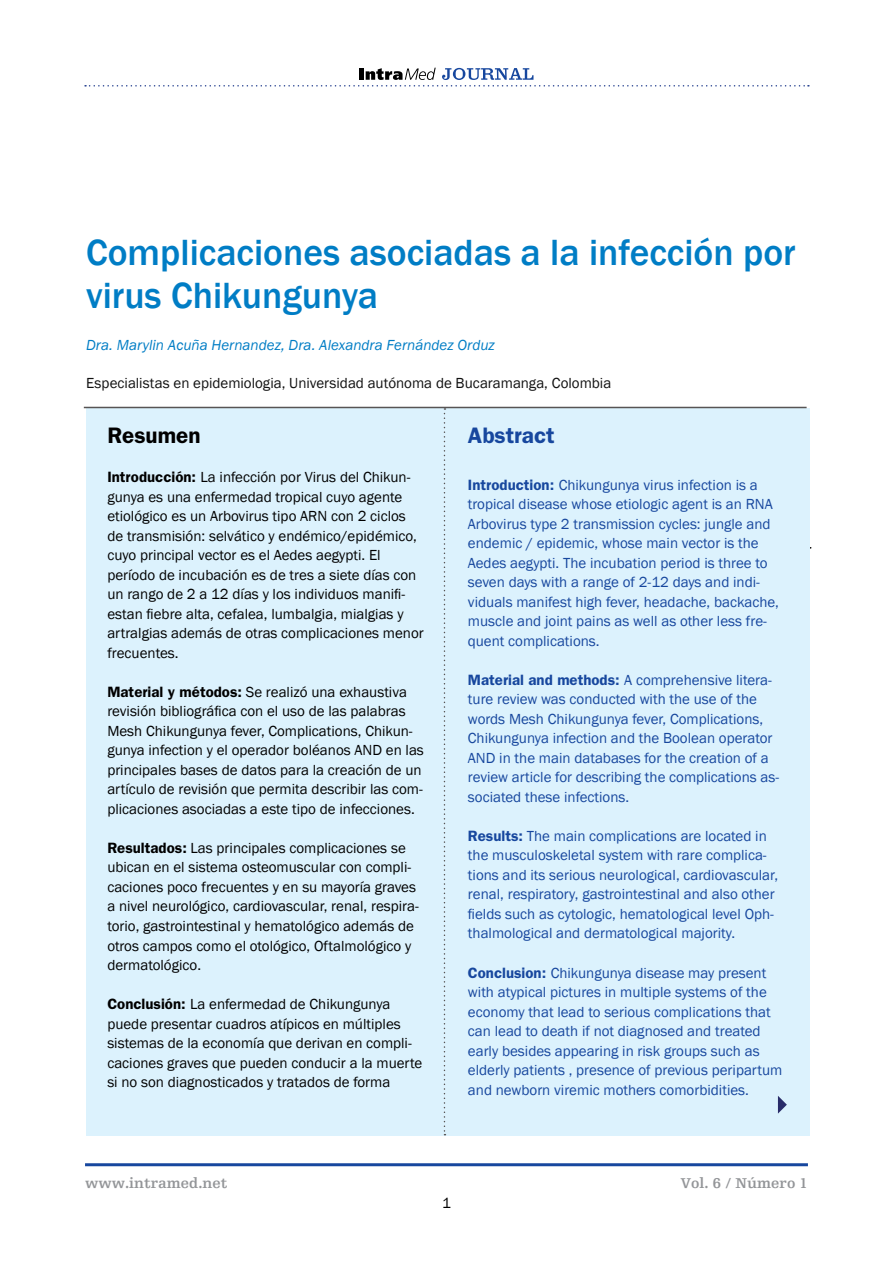
<style>
.page{position:relative;width:893px;height:1263px;background:#fff}
.page>*{position:absolute;margin:0;border:0;box-sizing:border-box;transform-origin:0 0}
.t1{font:500 37.5px/43.5px "Franklin Gothic";color:#007dc5}
.t2{font:600 22.5px "Franklin Gothic";color:#17479e}
.t3{font:600 22.5px "Franklin Gothic";color:#000}
.t4{font:15px/19.5px "Franklin Gothic";color:#17479e}
.t5{font:15px/19.5px "Franklin Gothic";color:#000}
.t6{font:15px "Franklin Gothic";color:#111}
.t7{font:italic 15px "Franklin Gothic";color:#007dc5}
.t8{font:700 15px "Egyptienne F";color:#939598}
.s1{font-weight:600}
</style>
<div class="page">
<hr style="left:85px;top:1163px;width:723px;height:3px;background:#17479e">
<svg style="left:85px;top:68px;width:724px;height:19px"></svg>
<hr style="left:84px;top:407px;width:723px;height:1px;background:#575454">
<div style="left:87px;top:408px;width:724px;height:727px;background:#dcf2fd"></div>
<h1 class="t1" style="left:86px;top:231px;width:711px">Complicaciones asociadas a la infección por virus Chikungunya</h1>
<p class="t7" style="left:86px;top:336px;width:410px">Dra. Marylin Acuña Hernandez, Dra. Alexandra Fernández Orduz</p>
<p class="t6" style="left:86px;top:373px;width:527px">Especialistas en epidemiologia, Universidad autónoma de Bucaramanga, Colombia</p>
<h2 class="t3" style="left:107px;top:422px;width:95px">Resumen</h2>
<p class="t5" style="left:107px;top:468px;width:318px"><span class="s1">Introducción:</span> La infección por Virus del Chikun&shy;gunya es una enfermedad tropical cuyo agente etiológico es un Arbovirus tipo ARN con 2 ciclos de transmisión: selvático y endémico/epidémico, cuyo principal vector es el Aedes aegypti. El período de incubación es de tres a siete días con un rango de 2 a 12 días y los individuos manifi&shy;estan fiebre alta, cefalea, lumbalgia, mialgias y artralgias además de otras complicaciones menor frecuentes.</p>
<p class="t5" style="left:107px;top:682px;width:318px"><span class="s1">Material y métodos:</span> Se realizó una exhaustiva revisión bibliográfica con el uso de las palabras Mesh Chikungunya fever, Complications, Chikun&shy;gunya infection y el operador boléanos AND en las principales bases de datos para la creación de un artículo de revisión que permita describir las com&shy;plicaciones asociadas a este tipo de infecciones.</p>
<p class="t5" style="left:107px;top:838px;width:313px"><span class="s1">Resultados:</span> Las principales complicaciones se ubican en el sistema osteomuscular con compli&shy;caciones poco frecuentes y en su mayoría graves a nivel neurológico, cardiovascular, renal, respira&shy;torio, gastrointestinal y hematológico además de otros campos como el otológico, Oftalmológico y dermatológico.</p>
<p class="t5" style="left:107px;top:994px;width:316px"><span class="s1">Conclusión:</span> La enfermedad de Chikungunya puede presentar cuadros atípicos en múltiples sistemas de la economía que derivan en compli&shy;caciones graves que pueden conducir a la muerte si no son diagnosticados y tratados de forma</p>
<h2 class="t2" style="left:468px;top:422px;width:88px">Abstract</h2>
<p class="t4" style="left:468px;top:475px;width:313px"><span class="s1">Introduction:</span> Chikungunya virus infection is a tropical disease whose etiologic agent is an RNA Arbovirus type 2 transmission cycles: jungle and endemic / epidemic, whose main vector is the Aedes aegypti. The incubation period is three to seven days with a range of 2-12 days and indi&shy;viduals manifest high fever, headache, backache, muscle and joint pains as well as other less fre&shy;quent complications.</p>
<p class="t4" style="left:468px;top:670px;width:313px"><span class="s1">Material and methods:</span> A comprehensive litera&shy;ture review was conducted with the use of the words Mesh Chikungunya fever, Complications, Chikungunya infection and the Boolean operator AND in the main databases for the creation of a review article for describing the complications as&shy;sociated these infections.</p>
<p class="t4" style="left:468px;top:826px;width:312px"><span class="s1">Results:</span> The main complications are located in the musculoskeletal system with rare complica&shy;tions and its serious neurological, cardiovascular, renal, respiratory, gastrointestinal and also other fields such as cytologic, hematological level Oph&shy;thalmological and dermatological majority.</p>
<p class="t4" style="left:468px;top:963px;width:316px"><span class="s1">Conclusion:</span> Chikungunya disease may present with atypical pictures in multiple systems of the economy that lead to serious complications that can lead to death if not diagnosed and treated early besides appearing in risk groups such as elderly patients , presence of previous peripartum and newborn viremic mothers comorbidities.</p>
<p class="t8" style="left:85px;top:1175px;width:144px">www.intramed.net</p>
<p class="t8" style="left:680px;top:1175px;width:129px">Vol. 6 / Número 1</p>
<p class="t5" style="left:442px;top:1193px;width:10px">1</p>
</div>
